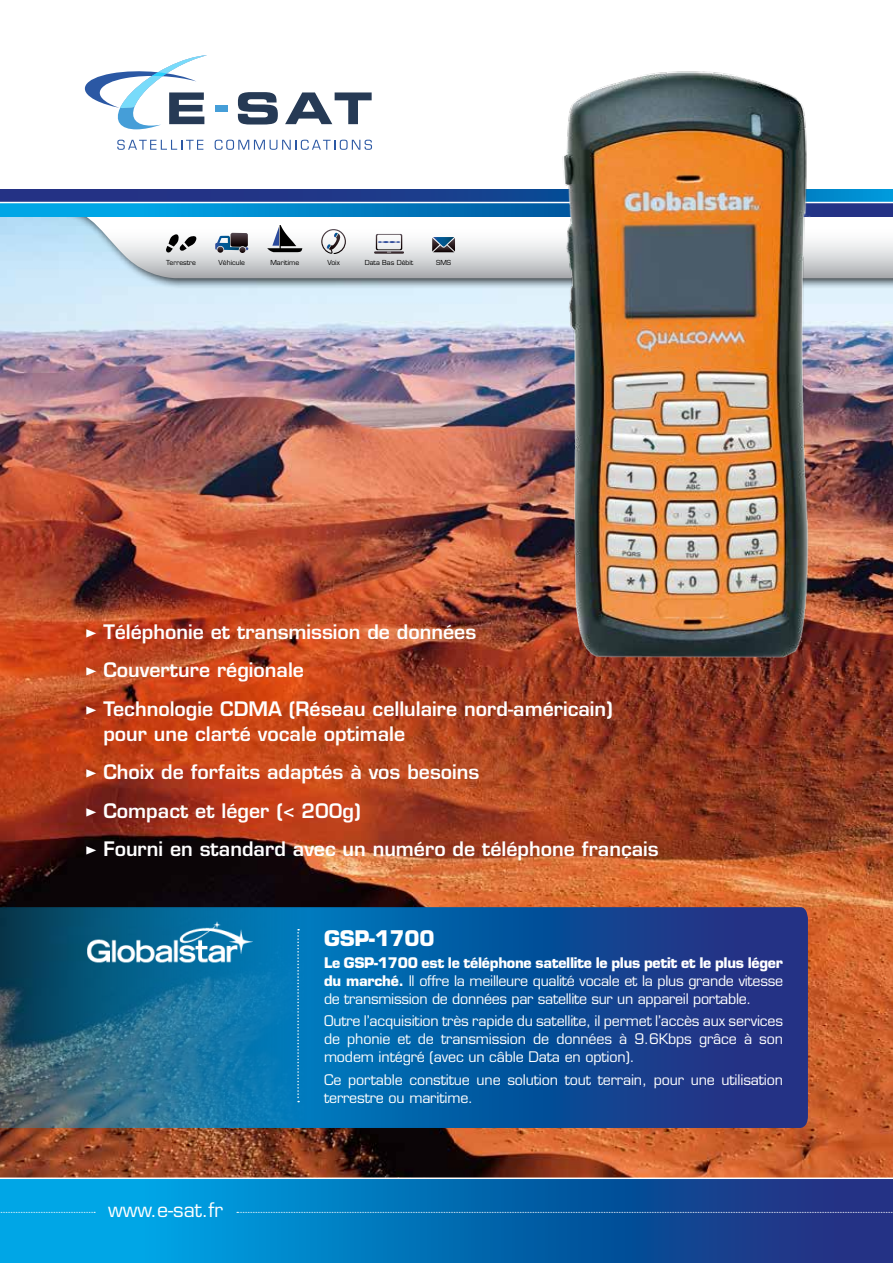
<style>
.page{position:relative;width:893px;height:1263px;background:#fff}
.page>*{position:absolute;margin:0;border:0;box-sizing:border-box;transform-origin:0 0}
.t1{font:700 21px "Eurostile";letter-spacing:-.01em;color:#fff}
.t2{font:600 19.5px/38.2px "Eurostile";color:#fff}
.t3{font:19.5px "Eurostile";color:#fff}
.t4{font:14.25px/18px "Eurostile";letter-spacing:-.01em;color:#fff;text-align:justify}
.t5{font:6.75px "Eurostile";color:#000}
.s1{font-family:"The Sans Bold Caps";font-weight:400}
.s2{font-weight:700}
</style>
<div class="page">
<img style="left:0;top:216px;width:893px;height:961px">
<svg style="left:0;top:907px;width:808px;height:221px;background:#125896"></svg>
<div style="left:26px;top:199px;width:867px;height:90px;background:#000;opacity:.75"></div>
<svg style="left:26px;top:216px;width:867px;height:63px"></svg>
<svg style="left:117px;top:140px;width:86px;height:10px"></svg>
<svg style="left:215px;top:140px;width:157px;height:10px"></svg>
<div style="left:215px;top:105px;width:12px;height:6px;background:#459ed8"></div>
<svg style="left:238px;top:92px;width:40px;height:33px"></svg>
<svg style="left:285px;top:92px;width:87px;height:32px"></svg>
<svg style="left:85px;top:55px;width:122px;height:74px"></svg>
<svg style="left:0;top:189px;width:893px;height:13px;background:#1f4593"></svg>
<div style="left:0;top:1178px;width:893px;height:85px;background:linear-gradient(to right,#00b4f1,#192779)"></div>
<svg style="left:0;top:203px;width:893px;height:13px;background:#0982c6"></svg>
<hr style="left:0;top:202px;width:893px;height:1px;background:#fff">
<hr style="left:0;top:1177px;width:893px;height:2px;background:#fff">
<img style="left:540px;top:71px;width:284px;height:600px">
<svg style="left:297px;top:929px;width:2px;height:173px"></svg>
<img style="left:87px;top:921px;width:167px;height:42px">
<svg style="left:237px;top:1212px;width:656px;height:1px"></svg>
<svg style="left:0;top:1212px;width:95px;height:1px"></svg>
<svg style="left:374px;top:234px;width:30px;height:20px"></svg>
<svg style="left:267px;top:225px;width:35px;height:27px"></svg>
<svg style="left:432px;top:237px;width:23px;height:15px"></svg>
<svg style="left:166px;top:234px;width:30px;height:18px"></svg>
<svg style="left:215px;top:233px;width:33px;height:20px"></svg>
<svg style="left:321px;top:229px;width:25px;height:25px"></svg>
<p class="t5" style="left:166px;top:258px;width:31px">Terrestre</p>
<p class="t5" style="left:219px;top:258px;width:28px">Véhicule</p>
<p class="t5" style="left:270px;top:258px;width:30px">Maritime</p>
<p class="t5" style="left:327px;top:258px;width:14px">Voix</p>
<p class="t5" style="left:365px;top:258px;width:50px">Data Bas Débit</p>
<p class="t5" style="left:436px;top:258px;width:17px">SMS</p>
<h2 class="t2" style="left:85px;top:613px;width:529px"><span class="s1">&gt;</span> Téléphonie et transmission de données<br><span class="s1">&gt;</span> Couverture régionale<br><span class="s1">&gt;</span> Technologie CDMA (Réseau cellulaire nord-américain)</h2>
<h2 class="t2" style="left:85px;top:715px;width:575px;text-indent:18px">pour une clarté vocale optimale<br><span class="s1">&gt;</span> Choix de forfaits adaptés à vos besoins<br><span class="s1">&gt;</span> Compact et léger (&lt; 200g)<br><span class="s1">&gt;</span> Fourni en standard avec un numéro de téléphone français</h2>
<h2 class="t3" style="left:108px;top:1198px;width:117px">www.e-sat.fr</h2>
<h1 class="t1" style="left:324px;top:925px;width:112px">GSP-1700</h1>
<p class="t4" style="left:324px;top:954px;width:461px"><span class="s2">Le GSP-1700 est le téléphone satellite le plus petit et le plus léger du marché.</span> Il offre la meilleure qualité vocale et la plus grande vitesse de transmission de données par satellite sur un appareil portable.</p>
<p class="t4" style="left:324px;top:1012px;width:461px">Outre l’acquisition très rapide du satellite, il permet l’accès aux services de phonie et de transmission de données à 9.6Kbps grâce à son modem intégré (avec un câble Data en option).</p>
<p class="t4" style="left:324px;top:1070px;width:461px">Ce portable constitue une solution tout terrain, pour une utilisation terrestre ou maritime.</p>
</div>
